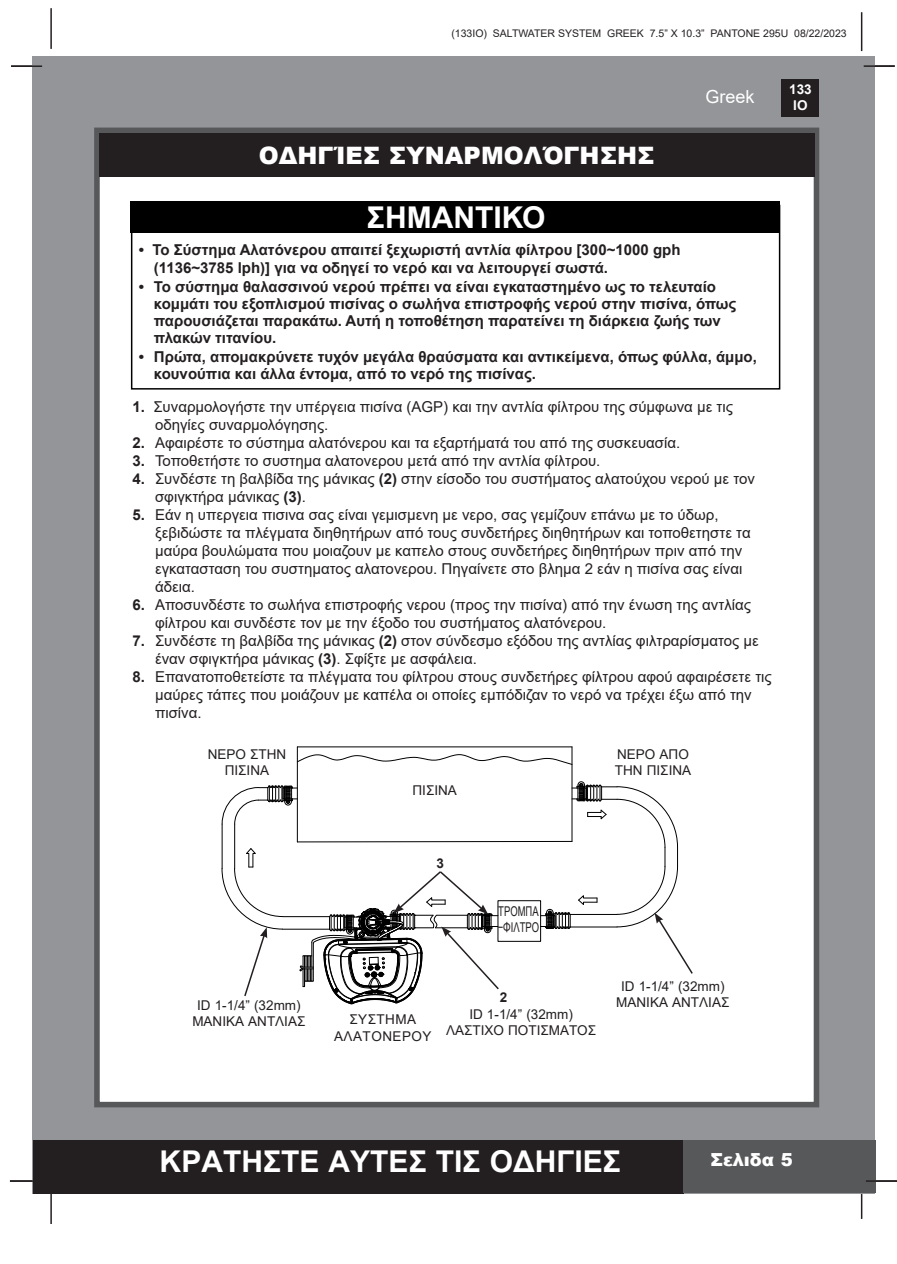
<style>
.page{position:relative;width:897px;height:1264px;background:#fff}
.page>*{position:absolute;margin:0;border:0;box-sizing:border-box;transform-origin:0 0}
.Paragraph_Style40{font:700 30px "Arial";color:#fff}
.t1{font:900 24px "Arial";color:#fff}
.t2{font:900 18px "Arial";color:#fff}
.t3{font:18px "Arial";color:#fff}
.Paragraph_Style17{font:15px/18px "Arial";color:#231f20}
.Paragraph_Style41{font:700 15px/17.1px "Arial";color:#231f20}
.t4{font:13.5px "Arial";color:#231f20}
.t5{font:13.5px "Arial";color:#231f20;scale:.7 1}
.t6{font:13.5px "Arial";letter-spacing:.035em;color:#231f20}
.t7{font:700 13.5px/16.2px "Arial";color:#fff;text-align:center}
.t8{font:700 13.5px "Arial";color:#231f20}
.t9{font:10.5px "Arial";color:#231f20}
.s1{font-weight:700}
</style>
<div class="page">
<hr style="left:50px;top:8px;width:2px;height:41px;background:#231f20">
<hr style="left:860px;top:12px;width:2px;height:39px;background:#231f20">
<hr style="left:860px;top:1189px;width:2px;height:30px;background:#231f20">
<hr style="left:50px;top:1193px;width:2px;height:31px;background:#231f20">
<div style="left:33px;top:56px;width:842px;height:1137px;background:#939598"></div>
<div style="left:781px;top:79px;width:38px;height:38px;background:#231f20"></div>
<div style="left:33px;top:1140px;width:650px;height:53px;background:#231f20"></div>
<div style="left:682px;top:1140px;width:193px;height:53px;background:#57585a"></div>
<div style="left:94px;top:128px;width:725px;height:979px;background:#fff;border:6px solid #57585a"></div>
<hr style="left:863px;top:65px;width:31px;height:2px;background:#231f20">
<hr style="left:865px;top:1180px;width:31px;height:1px;background:#231f20">
<hr style="left:10px;top:1180px;width:31px;height:1px;background:#231f20">
<hr style="left:11px;top:65px;width:31px;height:2px;background:#231f20">
<div style="left:99px;top:133px;width:715px;height:43px;background:#231f20"></div>
<hr style="left:297px;top:746px;width:275px;height:1px;background:#000">
<svg style="left:296px;top:754px;width:275px;height:11px"></svg>
<hr style="left:297px;top:747px;width:1px;height:95px;background:#000">
<hr style="left:571px;top:747px;width:1px;height:94px;background:#000">
<svg style="left:221px;top:781px;width:472px;height:223px"></svg>
<div style="left:131px;top:205px;width:649px;height:184px;border:2px solid #000"></div>
<div style="left:131px;top:202px;width:649px;height:31px;background:#000"></div>
<p class="t9" style="left:451px;top:26px;width:397px">(133IO) SALTWATER SYSTEM GREEK 7.5” X 10.3” PANTONE 295U 08/22/2023</p>
<p class="t1" style="left:259px;top:138px;width:397px">ΟΔΗΓΊΕΣ ΣΥΝΑΡΜΟΛΌΓΗΣΗΣ</p>
<p class="t3" style="left:705px;top:84px;width:51px">Greek</p>
<p class="Paragraph_Style40" style="left:367px;top:196px;width:180px">ΣΗΜΑΝΤΙΚΟ</p>
<p class="Paragraph_Style41" style="left:139px;top:241px;width:543px">• Το Σύστημα Αλατόνερου απαιτεί ξεχωριστή αντλία φίλτρου [300~1000 gph</p>
<p class="Paragraph_Style41" style="left:154px;top:260px;width:455px">(1136~3785 lph)] για να οδηγεί το νερό και να λειτουργεί σωστά.</p>
<p class="Paragraph_Style41" style="left:154px;top:278px;width:584px;text-indent:-15px">• Το σύστημα θαλασσινού νερού πρέπει να είναι εγκαταστημένο ως το τελευταίο κομμάτι του εξοπλισμού πισίνας ο σωλήνα επιστροφής νερού στην πισίνα, όπως παρουσιάζεται παρακάτω. Αυτή η τοποθέτηση παρατείνει τη διάρκεια ζωής των πλακών τιτανίου.</p>
<p class="Paragraph_Style41" style="left:154px;top:348px;width:604px;text-indent:-15px">• Πρώτα, απομακρύνετε τυχόν μεγάλα θραύσματα και αντικείμενα, όπως φύλλα, άμμο, κουνούπια και άλλα έντομα, από το νερό της πισίνας.</p>
<p class="Paragraph_Style17" style="left:155px;top:397px;width:579px;text-indent:-22px"><span class="s1">1.</span> Συναρμολογήστε την υπέργεια πισίνα (AGP) και την αντλία φίλτρου της σύμφωνα με τις οδηγίες συναρμολόγησης.</p>
<p class="Paragraph_Style17" style="left:132px;top:433px;width:549px"><span class="s1">2.</span> Αφαιρέστε το σύστημα αλατόνερου και τα εξαρτήματά του από της συσκευασία.</p>
<p class="Paragraph_Style17" style="left:132px;top:451px;width:469px"><span class="s1">3.</span> Τοποθετήστε το συστημα αλατονερου μετά από την αντλία φίλτρου.</p>
<p class="Paragraph_Style17" style="left:155px;top:469px;width:601px;text-indent:-22px"><span class="s1">4.</span> Συνδέστε τη βαλβίδα της μάνικας <span class="s1">(2)</span> στην είσοδο του συστήματος αλατούχου νερού με τον σφιγκτήρα μάνικας <span class="s1">(3)</span>.</p>
<p class="Paragraph_Style17" style="left:155px;top:505px;width:597px;text-indent:-22px"><span class="s1">5.</span> Εάν η υπεργεια πισινα σας είναι γεμισμενη με νερο, σας γεμίζουν επάνω με το ύδωρ, ξεβιδώστε τα πλέγματα διηθητήρων από τους συνδετήρες διηθητήρων και τοποθετηστε τα μαύρα βουλώματα που μοιαζουν με καπελο στους συνδετήρες διηθητήρων πριν από την εγκατασταση του συστηματος αλατονερου. Πηγαίνετε στο βλημα 2 εάν η πισίνα σας είναι άδεια.</p>
<p class="Paragraph_Style17" style="left:155px;top:595px;width:597px;text-indent:-22px"><span class="s1">6.</span> Αποσυνδέστε το σωλήνα επιστροφής νερου (προς την πισίνα) από την ένωση της αντλίας φίλτρου και συνδέστε τον με την έξοδο του συστήματος αλατόνερου.</p>
<p class="Paragraph_Style17" style="left:155px;top:631px;width:605px;text-indent:-22px"><span class="s1">7.</span> Συνδέστε τη βαλβίδα της μάνικας <span class="s1">(2)</span> στον σύνδεσμο εξόδου της αντλίας φιλτραρίσματος με έναν σφιγκτήρα μάνικας <span class="s1">(3)</span>. Σφίξτε με ασφάλεια.</p>
<p class="Paragraph_Style17" style="left:155px;top:667px;width:618px;text-indent:-22px"><span class="s1">8.</span> Επανατοποθετείστε τα πλέγματα του φίλτρου στους συνδετήρες φίλτρου αφού αφαιρέσετε τις μαύρες τάπες που μοιάζουν με καπέλα οι οποίες εμπόδιζαν το νερό να τρέχει έξω από την πισίνα.</p>
<p class="t4" style="left:208px;top:745px;width:80px">ΝΕΡΟ ΣΤΗΝ</p>
<p class="t4" style="left:225px;top:761px;width:46px">ΠΙΣΙΝΑ</p>
<p class="t4" style="left:412px;top:780px;width:46px">ΠΙΣΙΝΑ</p>
<p class="t4" style="left:617px;top:745px;width:73px">ΝΕΡΟ ΑΠΟ</p>
<p class="t4" style="left:615px;top:761px;width:78px">ΤΗΝ ΠΙΣΙΝΑ</p>
<p class="t7" style="left:789px;top:81px;width:24px">133<br>IO</p>
<p class="t4" style="left:197px;top:996px;width:105px">ID 1-1/4” (32mm)</p>
<p class="t4" style="left:192px;top:1012px;width:115px">ΜΑΝΙΚΑ ΑΝΤΛΙΑΣ</p>
<p class="t8" style="left:436px;top:854px;width:9px">3</p>
<p class="t5" style="left:498px;top:901px;width:59px">ΤΡΟΜΠΑ</p>
<p class="t5" style="left:497px;top:917px;width:61px">−ΦΙΛΤΡΟ</p>
<p class="t4" style="left:349px;top:1010px;width:68px">ΣΎΣΤΗΜΑ</p>
<p class="t6" style="left:334px;top:1026px;width:99px">ΑΛΑΤΌΝΕΡΟΥ</p>
<p class="t8" style="left:499px;top:988px;width:9px">2</p>
<p class="t4" style="left:469px;top:1004px;width:105px">ID 1-1/4” (32mm)</p>
<p class="t4" style="left:446px;top:1021px;width:151px">ΛΑΣΤΙXΟ ΠΟΤΙΣΜΑΤΟΣ</p>
<p class="t4" style="left:621px;top:977px;width:105px">ID 1-1/4” (32mm)</p>
<p class="t4" style="left:616px;top:993px;width:115px">ΜΑΝΙΚΑ ΑΝΤΛΙΑΣ</p>
<h1 class="Paragraph_Style40" style="left:160px;top:1140px;width:462px">ΚΡΑΤΗΣΤΕ ΑΥΤΕΣ ΤΙΣ ΟΔΗΓΙΕΣ</h1>
<p class="t2" style="left:710px;top:1146px;width:84px">Σελιδα 5</p>
</div>
